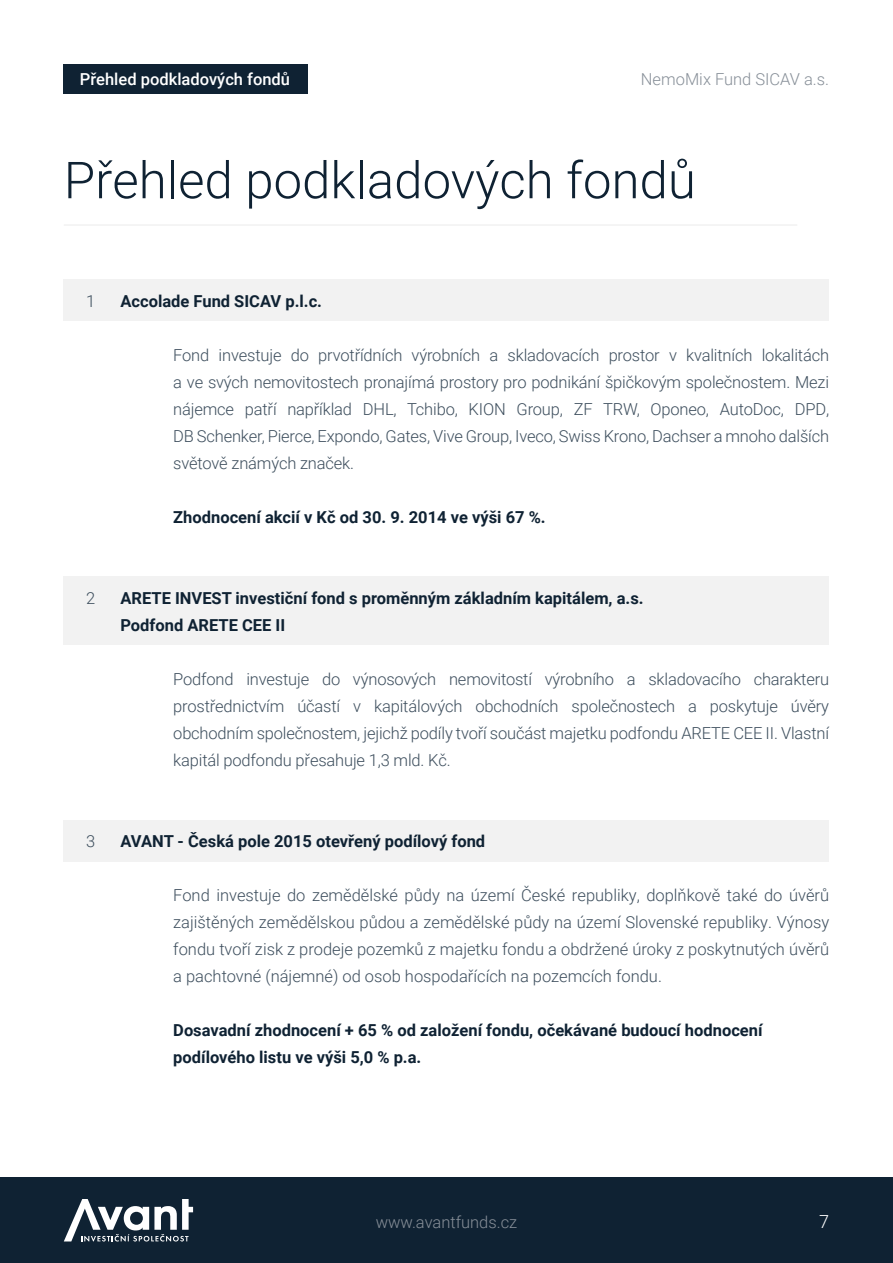
<style>
.page{position:relative;width:893px;height:1263px;background:#fff}
.page>*{position:absolute;margin:0;border:0;box-sizing:border-box;transform-origin:0 0}
.t1{font:300 51px "Roboto";color:#0f2233}
.t2{font:300 18px "Roboto";color:#fff}
.t3{font:300 16.5px/27px "Roboto";letter-spacing:-.01em;color:#3d4e5d;text-align:justify}
.t4{font:700 16.5px/27px "Roboto";color:#0f2233}
.t5{font:300 16.5px "Roboto";color:#878f98}
.t6{font:500 16.5px "Roboto";color:#fff}
</style>
<div class="page">
<div style="left:0;top:1177px;width:893px;height:86px;background:#0f2233"></div>
<div style="left:64px;top:64px;width:244px;height:30px;background:#0f2233"></div>
<div style="left:64px;top:577px;width:765px;height:68px;background:#f2f2f2"></div>
<svg style="left:64px;top:1199px;width:129px;height:42px"></svg>
<hr style="left:64px;top:224px;width:733px;height:2px;background:#f2f2f2">
<div style="left:64px;top:280px;width:765px;height:41px;background:#f2f2f2"></div>
<div style="left:64px;top:820px;width:765px;height:41px;background:#f2f2f2"></div>
<p class="t6" style="left:80px;top:67px;width:212px">Přehled podkladových fondů</p>
<p class="t5" style="left:641px;top:67px;width:190px">NemoMix Fund SICAV a.s.</p>
<h1 class="t1" style="left:64px;top:144px;width:634px">Přehled podkladových fondů</h1>
<p class="t3" style="left:86px;top:287px;width:11px">1</p>
<p class="t4" style="left:120px;top:287px;width:203px">Accolade Fund SICAV p.l.c.</p>
<p class="t3" style="left:173px;top:341px;width:657px">Fond investuje do prvotřídních výrobních a skladovacích prostor v kvalitních lokalitách a ve svých nemovitostech pronajímá prostory pro podnikání špičkovým společnostem. Mezi nájemce patří například DHL, Tchibo, KION Group, ZF TRW, Oponeo, AutoDoc, DPD, DB Schenker, Pierce, Expondo, Gates, Vive Group, Iveco, Swiss Krono, Dachser a mnoho dalších světově známých značek.</p>
<p class="t4" style="left:173px;top:503px;width:374px">Zhodnocení akcií v Kč od 30. 9. 2014 ve výši 67 %.</p>
<p class="t3" style="left:86px;top:584px;width:11px">2</p>
<p class="t3" style="left:86px;top:827px;width:11px">3</p>
<p class="t4" style="left:120px;top:584px;width:525px">ARETE INVEST investiční fond s proměnným základním kapitálem, a.s.<br>Podfond ARETE CEE II</p>
<p class="t3" style="left:173px;top:665px;width:657px">Podfond investuje do výnosových nemovitostí výrobního a skladovacího charakteru prostřednictvím účastí v kapitálových obchodních společnostech a poskytuje úvěry obchodním společnostem, jejichž podíly tvoří součást majetku podfondu ARETE CEE II. Vlastní kapitál podfondu přesahuje 1,3 mld. Kč.</p>
<p class="t4" style="left:120px;top:827px;width:366px">AVANT - Česká pole 2015 otevřený podílový fond</p>
<p class="t3" style="left:173px;top:881px;width:657px">Fond investuje do zemědělské půdy na území České republiky, doplňkově také do úvěrů zajištěných zemědělskou půdou a zemědělské půdy na území Slovenské republiky. Výnosy fondu tvoří zisk z prodeje pozemků z majetku fondu a obdržené úroky z poskytnutých úvěrů a pachtovné (nájemné) od osob hospodařících na pozemcích fondu.</p>
<p class="t4" style="left:173px;top:1016px;width:591px">Dosavadní zhodnocení + 65 % od založení fondu, očekávané budoucí hodnocení podílového listu ve výši 5,0 % p.a.</p>
<p class="t5" style="left:376px;top:1210px;width:143px">www.avantfunds.cz</p>
<p class="t2" style="left:819px;top:1209px;width:11px">7</p>
</div>
